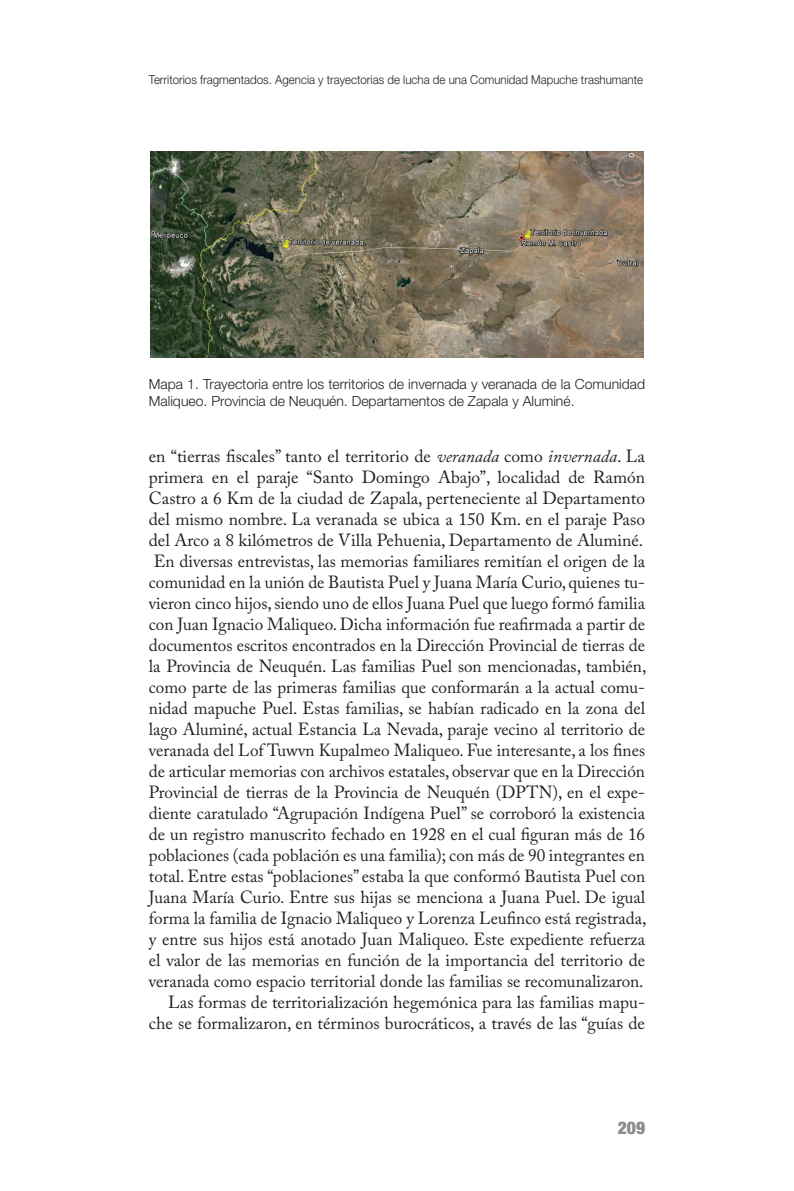
<style>
.page{position:relative;width:794px;height:1191px;background:#fff}
.page>*{position:absolute;margin:0;border:0;box-sizing:border-box;transform-origin:0 0}
.t1{font:17.5px/21px "Adobe Caslon Pro";color:#231f20;text-align:right}
.t2{font:900 condensed 17.5px "Helvetica Neue";color:#8a8c8f}
.t3{font:300 14px/16.8px "Helvetica Neue";color:#231f20}
.t4{font:300 12.25px "Helvetica Neue";color:#231f20;scale:.94 1}
.s1{font-style:italic}
</style>
<div class="page">
<img style="left:150px;top:151px;width:493px;height:206px">
<p class="t4" style="left:149px;top:72px;width:527px">Territorios fragmentados. Agencia y trayectorias de lucha de una Comunidad Mapuche trashumante</p>
<p class="t3" style="left:149px;top:375px;width:498px">Mapa 1. Trayectoria entre los territorios de invernada y veranada de la Comunidad<br>Maliqueo. Provincia de Neuquén. Departamentos de Zapala y Aluminé.</p>
<p class="t1" style="left:149px;top:445px;width:499px">en “tierras fiscales” tanto el territorio de <span class="s1">veranada</span> como <span class="s1">invernada</span>. La primera en el paraje “Santo Domingo Abajo”, localidad de Ramón Castro a 6 Km de la ciudad de Zapala, perteneciente al Departamento del mismo nombre. La veranada se ubica a 150 Km. en el paraje Paso del Arco a 8 kilómetros de Villa Pehuenia, Departamento de Aluminé.<br>En diversas entrevistas, las memorias familiares remitían el origen de la comunidad en la unión de Bautista Puel y Juana María Curio, quienes tu&shy;vieron cinco hijos, siendo uno de ellos Juana Puel que luego formó familia con Juan Ignacio Maliqueo. Dicha información fue reafirmada a partir de documentos escritos encontrados en la Dirección Provincial de tierras de la Provincia de Neuquén. Las familias Puel son mencionadas, también, como parte de las primeras familias que conformarán a la actual comu&shy;nidad mapuche Puel. Estas familias, se habían radicado en la zona del lago Aluminé, actual Estancia La Nevada, paraje vecino al territorio de veranada del Lof Tuwvn Kupalmeo Maliqueo. Fue interesante, a los fines de articular memorias con archivos estatales, observar que en la Dirección Provincial de tierras de la Provincia de Neuquén (DPTN), en el expe&shy;diente caratulado “Agrupación Indígena Puel” se corroboró la existencia de un registro manuscrito fechado en 1928 en el cual figuran más de 16 poblaciones (cada población es una familia); con más de 90 integrantes en total. Entre estas “poblaciones” estaba la que conformó Bautista Puel con Juana María Curio. Entre sus hijas se menciona a Juana Puel. De igual forma la familia de Ignacio Maliqueo y Lorenza Leufinco está registrada, y entre sus hijos está anotado Juan Maliqueo. Este expediente refuerza el valor de las memorias en función de la importancia del territorio de veranada como espacio territorial donde las familias se recomunalizaron.<br>Las formas de territorialización hegemónica para las familias mapu&shy;che se formalizaron, en términos burocráticos, a través de las “guías de</p>
<p class="t2" style="left:618px;top:1117px;width:29px">209</p>
</div>
